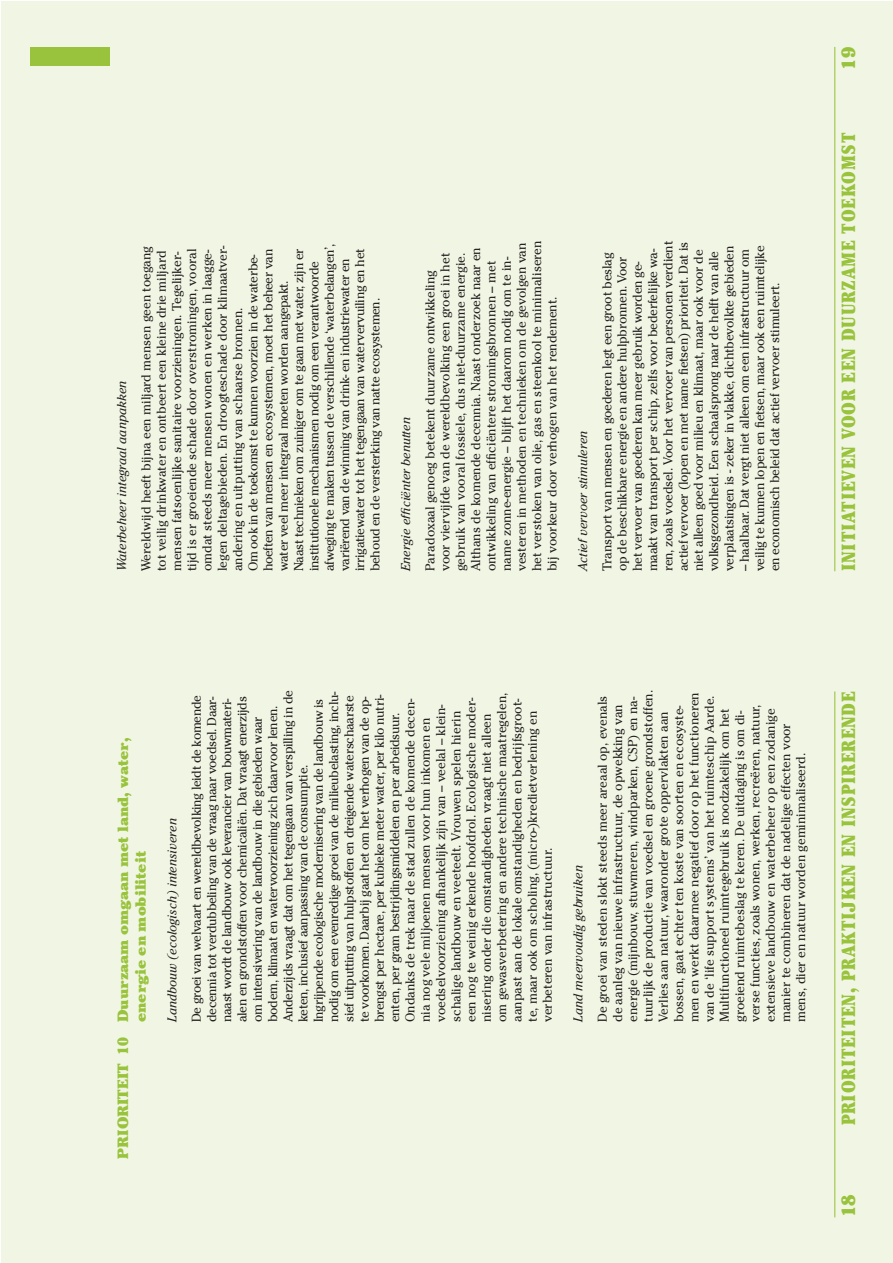
<style>
.page{position:relative;width:893px;height:1263px;background:#fff}
.page>*{position:absolute;margin:0;border:0;box-sizing:border-box;transform-origin:0 0}
.t1{font:900 condensed 19.05px "Cheltenham Std";letter-spacing:.04em;color:#99c33c}
.t2{font:900 19.05px "Cheltenham Std";color:#99c33c}
.t3{font:900 14.85px/17.9px "Cheltenham Std";color:#99c33c}
.t4{font:12.75px/15.3px "Cheltenham Std";letter-spacing:-.025em;color:#231f20}
.t5{font:12.75px/15.3px "Cheltenham Std";letter-spacing:-.005em;color:#231f20}
.t6{font:italic 12.75px "Cheltenham Std";color:#231f20}
</style>
<div class="page">
<div style="left:1px;top:1px;width:892px;height:1261px;background:#f1f6e4"></div>
<div style="left:30px;top:47px;width:79px;height:18px;background:#99c33c"></div>
<hr style="left:834px;top:47px;width:1px;height:524px;background:#99c33c">
<hr style="left:834px;top:691px;width:1px;height:526px;background:#99c33c">
<p class="t6" style="left:117px;top:571px;width:192px;rotate:-90deg">Waterbeheer integraal aanpakken</p>
<p class="t4" style="left:140px;top:571px;width:329px;rotate:-90deg">Wereldwijd heeft bijna een miljard mensen geen toegang tot veilig drinkwater en ontbeert een kleine drie miljard mensen fatsoenlijke sanitaire voorzieningen. Tegelijker&shy;tijd is er groeiende schade door overstromingen, vooral omdat steeds meer mensen wonen en werken in laagge&shy;legen deltagebieden. En droogteschade door klimaatver&shy;andering en uitputting van schaarse bronnen.<br>Om ook in de toekomst te kunnen voorzien in de waterbe&shy;hoeften van mensen en ecosystemen, moet het beheer van water veel meer integraal moeten worden aangepakt.<br>Naast technieken om zuiniger om te gaan met water, zijn er institutionele mechanismen nodig om een verantwoorde afweging te maken tussen de verschillende ‘waterbelangen’, variërend van de winning van drink- en industriewater en irrigatiewater tot het tegengaan van watervervuiling en het behoud en de versterking van natte ecosystemen.</p>
<p class="t6" style="left:401px;top:571px;width:156px;rotate:-90deg">Energie efficiënter benutten</p>
<p class="t5" style="left:424px;top:571px;width:332px;rotate:-90deg">Paradoxaal genoeg betekent duurzame ontwikkeling voor viervijfde van de wereldbevolking een groei in het gebruik van vooral fossiele, dus niet-duurzame energie.<br>Althans de komende decennia. Naast onderzoek naar en ontwikkeling van efficiëntere stromingsbronnen – met name zonne-energie – blijft het daarom nodig om te in&shy;vesteren in methoden en technieken om de gevolgen van het verstoken van olie, gas en steenkool te minimaliseren bij voorkeur door verhogen van het rendement.</p>
<p class="t6" style="left:578px;top:571px;width:142px;rotate:-90deg">Actief vervoer stimuleren</p>
<p class="t5" style="left:601px;top:571px;width:332px;rotate:-90deg">Transport van mensen en goederen legt een groot beslag op de beschikbare energie en andere hulpbronnen. Voor het vervoer van goederen kan meer gebruik worden ge&shy;maakt van transport per schip, zelfs voor bederfelijke wa&shy;ren, zoals voedsel. Voor het vervoer van personen verdient actief vervoer (lopen en met name fietsen) prioriteit. Dat is niet alleen goed voor milieu en klimaat, maar ook voor de volksgezondheid. Een schaalsprong naar de helft van alle verplaatsingen is - zeker in vlakke, dichtbevolkte gebieden</p>
<p class="t5" style="left:738px;top:571px;width:327px;rotate:-90deg">– haalbaar. Dat vergt niet alleen om een infrastructuur om veilig te kunnen lopen en fietsen, maar ook een ruimtelijke en economisch beleid dat actief vervoer stimuleert.</p>
<h1 class="t2" style="left:841px;top:70px;width:24px;rotate:-90deg">19</h1>
<h1 class="t1" style="left:841px;top:571px;width:440px;rotate:-90deg">INITIATIEVEN VOOR EEN DUURZAME TOEKOMST</h1>
<p class="t3" style="left:115px;top:1022px;width:286px;rotate:-90deg">Duurzaam omgaan met land, water, energie en mobiliteit</p>
<p class="t3" style="left:115px;top:1159px;width:123px;rotate:-90deg">PRIORITEIT 10</p>
<p class="t6" style="left:167px;top:1022px;width:205px;rotate:-90deg">Landbouw (ecologisch) intensiveren</p>
<p class="t4" style="left:190px;top:1022px;width:333px;rotate:-90deg">De groei van welvaart en wereldbevolking leidt de komende decennia tot verdubbeling van de vraag naar voedsel. Daar&shy;naast wordt de landbouw ook leverancier van bouwmateri&shy;alen en grondstoffen voor chemicaliën. Dat vraagt enerzijds om intensivering van de landbouw in die gebieden waar bodem, klimaat en watervoorziening zich daarvoor lenen.<br>Anderzijds vraagt dat om het tegengaan van verspilling in de keten, inclusief aanpassing van de consumptie.<br>Ingrijpende ecologische modernisering van de landbouw is nodig om een evenredige groei van de milieubelasting, inclu&shy;sief uitputting van hulpstoffen en dreigende waterschaarste te voorkomen. Daarbij gaat het om het verhogen van de op&shy;brengst per hectare, per kubieke meter water, per kilo nutri&shy;enten, per gram bestrijdingsmiddelen en per arbeidsuur.<br>Ondanks de trek naar de stad zullen de komende decen&shy;nia nog vele miljoenen mensen voor hun inkomen en voedselvoorziening afhankelijk zijn van – veelal – klein&shy;schalige landbouw en veeteelt. Vrouwen spelen hierin een nog te weinig erkende hoofdrol. Ecologische moder&shy;nisering onder die omstandigheden vraagt niet alleen<br>om gewasverbetering en andere technische maatregelen, aanpast aan de lokale omstandigheden en bedrijfsgroot&shy;te, maar ook om scholing, (micro-)kredietverlening en verbeteren van infrastructuur.</p>
<p class="t6" style="left:573px;top:1022px;width:158px;rotate:-90deg">Land meervoudig gebruiken</p>
<p class="t5" style="left:596px;top:1022px;width:334px;rotate:-90deg">De groei van steden slokt steeds meer areaal op, evenals de aanleg van nieuwe infrastructuur, de opwekking van energie (mijnbouw, stuwmeren, windparken, CSP) en na&shy;tuurlijk de productie van voedsel en groene grondstoffen.<br>Verlies aan natuur, waaronder grote oppervlakten aan bossen, gaat echter ten koste van soorten en ecosyste&shy;men en werkt daarmee negatief door op het functioneren van de ‘life support systems’ van het ruimteschip Aarde.<br>Multifunctioneel ruimtegebruik is noodzakelijk om het groeiend ruimtebeslag te keren. De uitdaging is om di&shy;verse functies, zoals wonen, werken, recreëren, natuur, extensieve landbouw en waterbeheer op een zodanige manier te combineren dat de nadelige effecten voor mens, dier en natuur worden geminimaliseerd.</p>
<h1 class="t1" style="left:841px;top:1125px;width:435px;rotate:-90deg">PRIORITEITEN, PRAKTIJKEN EN INSPIRERENDE</h1>
<h1 class="t2" style="left:841px;top:1217px;width:24px;rotate:-90deg">18</h1>
</div>
